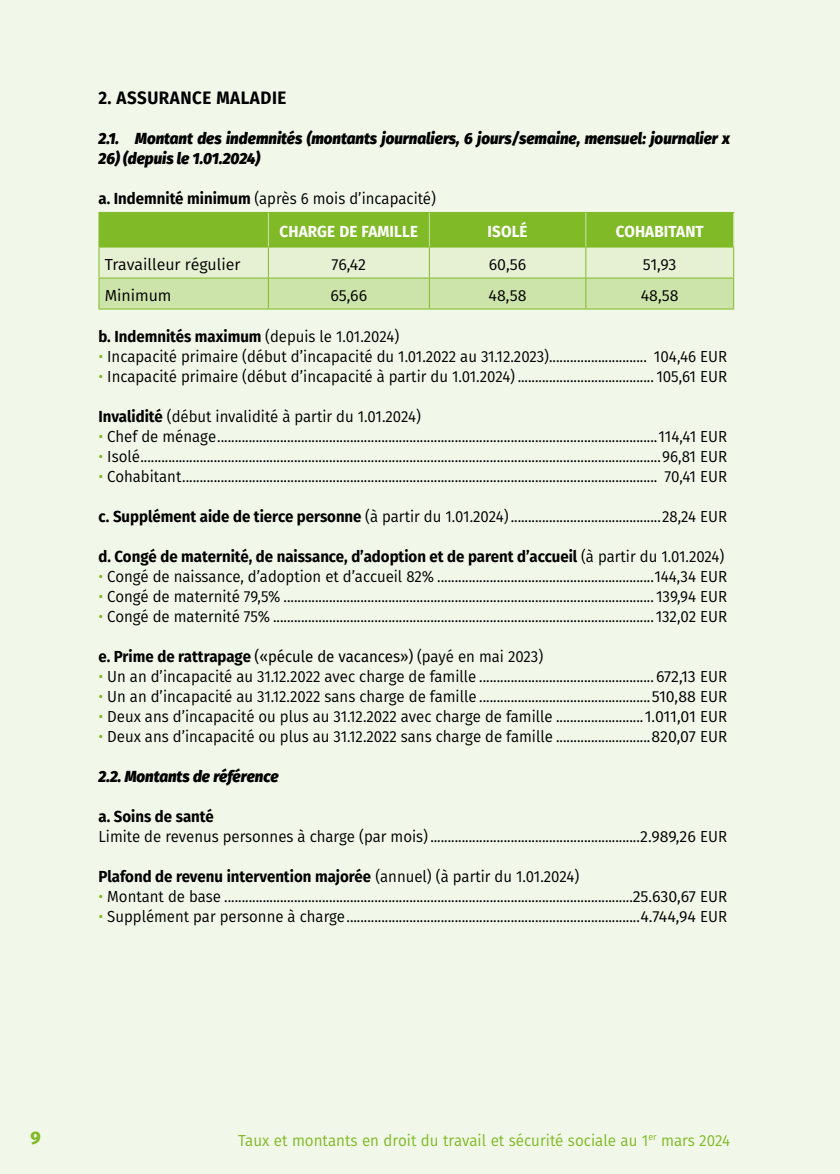
<style>
.page{position:relative;width:840px;height:1174px;background:#fff}
.page>*{position:absolute;margin:0;border:0;box-sizing:border-box;transform-origin:0 0}
.t1{font:700 18px "Fira Sans";letter-spacing:.03em;color:#000;scale:.94 1}
.t2{font:800 18px "Fira Sans";color:#80ba27}
.t3{font:16px/33.2px "Fira Sans";color:#000;scale:.94 1}
.t4{font:700 16px "Fira Sans";color:#000;scale:.94 1}
.t5{font:italic 800 16px "Fira Sans";color:#000;scale:.95 1}
.t6{font:16px "Fira Sans";color:#80ba27;scale:.95 1}
.t7{font:16px "Fira Sans";color:#000}
.t8{font:16px "Fira Sans";color:#000;scale:.94 1}
.t9{font:700 16px "Fira Sans";letter-spacing:.01em;color:#fff;scale:.95 1}
.s1{font-weight:700}
.s2{font-weight:700;color:#fff}
.s3{font-weight:400}
.s4{color:#80ba27}
.s5{font-style:inherit}
</style>
<div class="page">
<div style="left:0;top:0;width:839px;height:1174px;background:#f2f8e9"></div>
<svg style="left:98px;top:213px;width:635px;height:95px;background:#b7d886"></svg>
<hr style="left:98px;top:213px;width:1px;height:34px;background:#80ba27">
<hr style="left:98px;top:212px;width:170px;height:1px;background:#80ba27">
<hr style="left:268px;top:212px;width:161px;height:1px;background:#80ba27">
<hr style="left:429px;top:212px;width:156px;height:1px;background:#80ba27">
<hr style="left:585px;top:212px;width:148px;height:1px;background:#80ba27">
<hr style="left:268px;top:213px;width:1px;height:34px;background:#cce4a9">
<hr style="left:428px;top:213px;width:1px;height:34px;background:#cce4a9">
<hr style="left:585px;top:213px;width:1px;height:34px;background:#cce4a9">
<hr style="left:732px;top:213px;width:1px;height:34px;background:#cce4a9">
<hr style="left:98px;top:247px;width:170px;height:1px;background:#80ba27">
<hr style="left:268px;top:247px;width:161px;height:1px;background:#80ba27">
<hr style="left:429px;top:247px;width:156px;height:1px;background:#80ba27">
<hr style="left:98px;top:277px;width:170px;height:1px;background:#80ba27">
<hr style="left:98px;top:278px;width:1px;height:30px;background:#80ba27">
<hr style="left:98px;top:308px;width:170px;height:1px;background:#80ba27">
<hr style="left:585px;top:247px;width:148px;height:1px;background:#80ba27">
<hr style="left:268px;top:277px;width:161px;height:1px;background:#80ba27">
<hr style="left:429px;top:277px;width:156px;height:1px;background:#80ba27">
<hr style="left:585px;top:277px;width:148px;height:1px;background:#80ba27">
<hr style="left:268px;top:278px;width:1px;height:30px;background:#80ba27">
<hr style="left:428px;top:278px;width:1px;height:30px;background:#80ba27">
<hr style="left:585px;top:278px;width:1px;height:30px;background:#80ba27">
<hr style="left:732px;top:278px;width:1px;height:30px;background:#80ba27">
<hr style="left:268px;top:308px;width:161px;height:1px;background:#80ba27">
<hr style="left:429px;top:308px;width:156px;height:1px;background:#80ba27">
<hr style="left:585px;top:308px;width:148px;height:1px;background:#80ba27">
<p class="t1" style="left:98px;top:82px;width:201px">2. ASSURANCE MALADIE</p>
<p class="t5" style="left:98px;top:124px;width:666px">2.1. Montant des indemnités (montants journaliers, 6 jours/semaine, mensuel: journalier x</p>
<p class="t5" style="left:98px;top:144px;width:172px">26) (depuis le 1.01.2024)</p>
<p class="t3" style="left:279px;top:181px;width:168px;text-indent:-181px"><span class="s1">a. Indemnité minimum</span> (après 6 mois d’incapacité)<br><span class="s2">CHARGE DE FAMILLE</span></p>
<p class="t9" style="left:487px;top:218px;width:44px">ISOLÉ</p>
<p class="t9" style="left:615px;top:218px;width:94px">COHABITANT</p>
<p class="t7" style="left:105px;top:252px;width:137px">Travailleur régulier</p>
<p class="t7" style="left:331px;top:252px;width:36px">76,42</p>
<p class="t7" style="left:488px;top:252px;width:39px">60,56</p>
<p class="t7" style="left:642px;top:252px;width:35px">51,93</p>
<p class="t7" style="left:105px;top:283px;width:68px">Minimum</p>
<p class="t7" style="left:330px;top:283px;width:38px">65,66</p>
<p class="t7" style="left:488px;top:283px;width:39px">48,58</p>
<p class="t7" style="left:640px;top:283px;width:39px">48,58</p>
<p class="t4" style="left:98px;top:322px;width:321px">b. Indemnités maximum <span class="s3">(depuis le 1.01.2024)</span></p>
<p class="t3" style="left:98px;top:339px;width:670px"><span class="s4">•</span> Incapacité primaire (début d’incapacité du 1.01.2022 au 31.12.2023)............................ 104,46 EUR</p>
<p class="t3" style="left:98px;top:359px;width:670px"><span class="s4">•</span> Incapacité primaire (début d’incapacité à partir du 1.01.2024) ....................................... 105,61 EUR</p>
<p class="t3" style="left:98px;top:399px;width:344px"><span class="s1">Invalidité</span> (début invalidité à partir du 1.01.2024)</p>
<p class="t3" style="left:98px;top:419px;width:670px"><span class="s4">•</span> Chef de ménage..............................................................................................................................114,41 EUR</p>
<p class="t3" style="left:98px;top:439px;width:670px"><span class="s4">•</span> Isolé.....................................................................................................................................................96,81 EUR</p>
<p class="t3" style="left:98px;top:459px;width:670px"><span class="s4">•</span> Cohabitant........................................................................................................................................ 70,41 EUR</p>
<p class="t3" style="left:98px;top:499px;width:670px"><span class="s1">c. Supplément aide de tierce personne</span> (à partir du 1.01.2024)...........................................28,24 EUR</p>
<p class="t4" style="left:98px;top:542px;width:667px">d. Congé de maternité, de naissance, d’adoption et de parent d’accueil <span class="s3">(à partir du 1.01.2024)</span></p>
<p class="t3" style="left:98px;top:559px;width:670px"><span class="s4">•</span> Congé de naissance, d’adoption et d’accueil 82% ..............................................................144,34 EUR</p>
<p class="t3" style="left:98px;top:579px;width:670px"><span class="s4">•</span> Congé de maternité 79,5% .......................................................................................................... 139,94 EUR</p>
<p class="t3" style="left:98px;top:599px;width:670px"><span class="s4">•</span> Congé de maternité 75% ............................................................................................................. 132,02 EUR</p>
<p class="t8" style="left:98px;top:644px;width:474px"><span class="s1">e. Prime de rattrapage</span> («pécule de vacances») <span class="s5">(payé en mai 2023)</span></p>
<p class="t3" style="left:98px;top:659px;width:670px"><span class="s4">•</span> Un an d’incapacité au 31.12.2022 avec charge de famille .................................................. 672,13 EUR</p>
<p class="t3" style="left:98px;top:679px;width:670px"><span class="s4">•</span> Un an d’incapacité au 31.12.2022 sans charge de famille .................................................510,88 EUR</p>
<p class="t3" style="left:98px;top:699px;width:670px"><span class="s4">•</span> Deux ans d’incapacité ou plus au 31.12.2022 avec charge de famille .........................1.011,01 EUR</p>
<p class="t3" style="left:98px;top:719px;width:670px"><span class="s4">•</span> Deux ans d’incapacité ou plus au 31.12.2022 sans charge de famille ...........................820,07 EUR</p>
<p class="t5" style="left:98px;top:761px;width:191px">2.2. Montants de référence</p>
<p class="t4" style="left:98px;top:802px;width:124px">a. Soins de santé</p>
<p class="t3" style="left:98px;top:819px;width:670px">Limite de revenus personnes à charge (par mois)............................................................2.989,26 EUR</p>
<p class="t4" style="left:98px;top:862px;width:512px">Plafond de revenu intervention majorée <span class="s3">(annuel) (à partir du 1.01.2024)</span></p>
<p class="t3" style="left:98px;top:879px;width:670px"><span class="s4">•</span> Montant de base .....................................................................................................................25.630,67 EUR</p>
<p class="t3" style="left:98px;top:899px;width:670px"><span class="s4">•</span> Supplément par personne à charge....................................................................................4.744,94 EUR</p>
<p class="t2" style="left:30px;top:1122px;width:12px">9</p>
<p class="t6" style="left:238px;top:1128px;width:519px">Taux et montants en droit du travail et sécurité sociale au 1<sup>er</sup> mars 2024</p>
</div>
